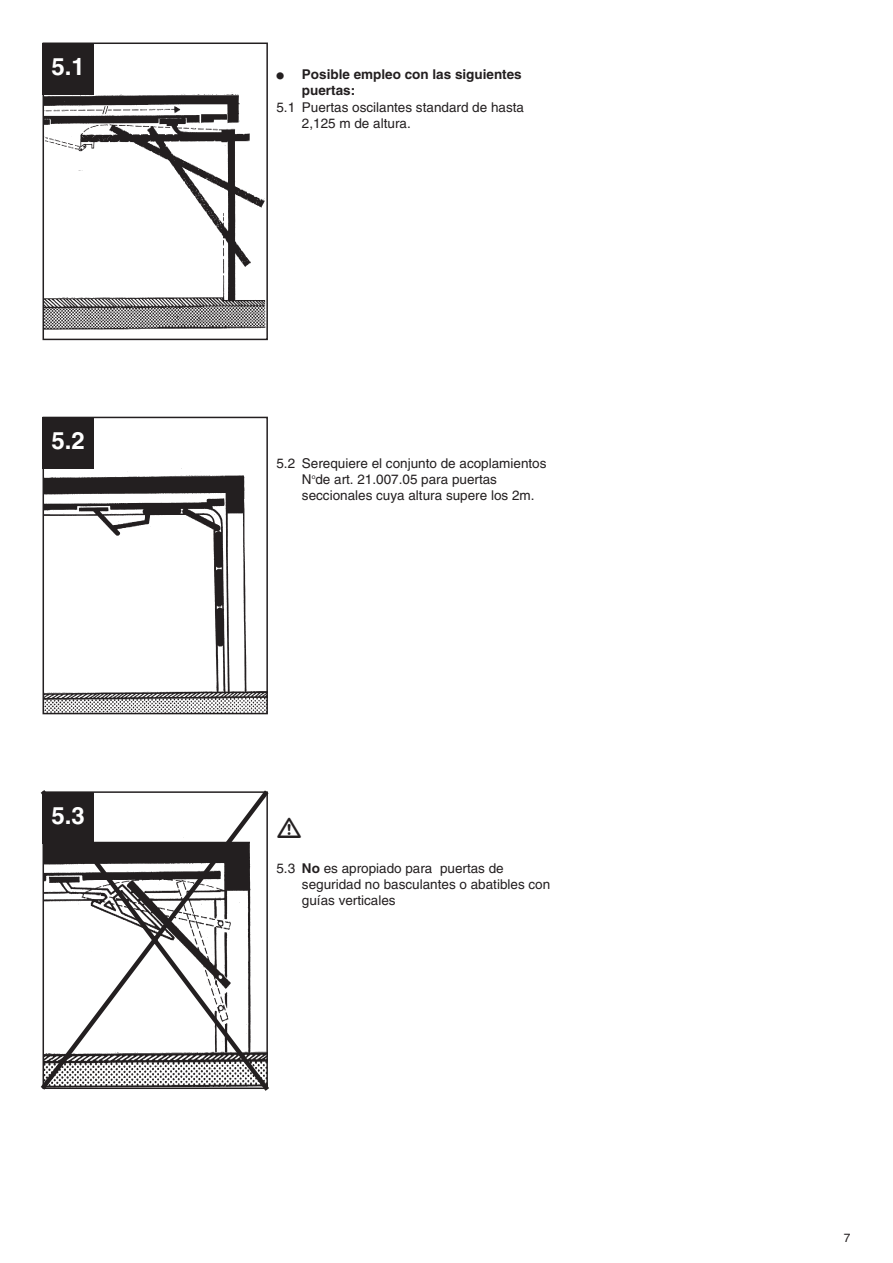
<style>
.page{position:relative;width:893px;height:1263px;background:#fff}
.page>*{position:absolute;margin:0;border:0;box-sizing:border-box;transform-origin:0 0}
.t1{font:700 24px "Helvetica";color:#fff}
.t2{font:13.5px/16.2px "Helvetica";color:#231f20}
.t3{font:700 13.5px/16.2px "Helvetica";color:#231f20}
.t4{font:12px "Helvetica";color:#231f20}
.s1{font-family:"European Pi One";font-weight:400;font-size:9px}
.s2{font-weight:700}
</style>
<div class="page">
<img style="left:46px;top:92px;width:219px;height:238px">
<div style="left:43px;top:43px;width:225px;height:297px;border:2px solid #231f20"></div>
<div style="left:43px;top:43px;width:51px;height:51px;background:#231f20"></div>
<img style="left:46px;top:468px;width:219px;height:243px">
<div style="left:43px;top:417px;width:225px;height:297px;border:2px solid #231f20"></div>
<div style="left:43px;top:417px;width:51px;height:51px;background:#231f20"></div>
<svg style="left:40px;top:790px;width:229px;height:301px"></svg>
<div style="left:43px;top:792px;width:51px;height:51px;background:#231f20"></div>
<h1 class="t1" style="left:51px;top:58px;width:35px">5.1</h1>
<h1 class="t1" style="left:51px;top:432px;width:35px">5.2</h1>
<h1 class="t1" style="left:51px;top:806px;width:35px">5.3</h1>
<p class="t3" style="left:302px;top:68px;width:221px;text-indent:-26px"><span class="s1">-</span> Posible empleo con las siguientes puertas:</p>
<p class="t2" style="left:302px;top:100px;width:224px;text-indent:-26px">5.1 Puertas oscilantes standard de hasta<br>2,125 m de altura.</p>
<p class="t2" style="left:302px;top:456px;width:246px;text-indent:-26px">5.2 Serequiere el conjunto de acoplamientos<br>N<sup>o</sup>de art. 21.007.05 para puertas seccionales cuya altura supere los 2m.</p>
<p class="t2" style="left:302px;top:861px;width:250px;text-indent:-26px">5.3 <span class="s2">No</span> es apropiado para puertas de seguridad no basculantes o abatibles con guías verticales</p>
<p class="t4" style="left:844px;top:1233px;width:8px">7</p>
</div>
